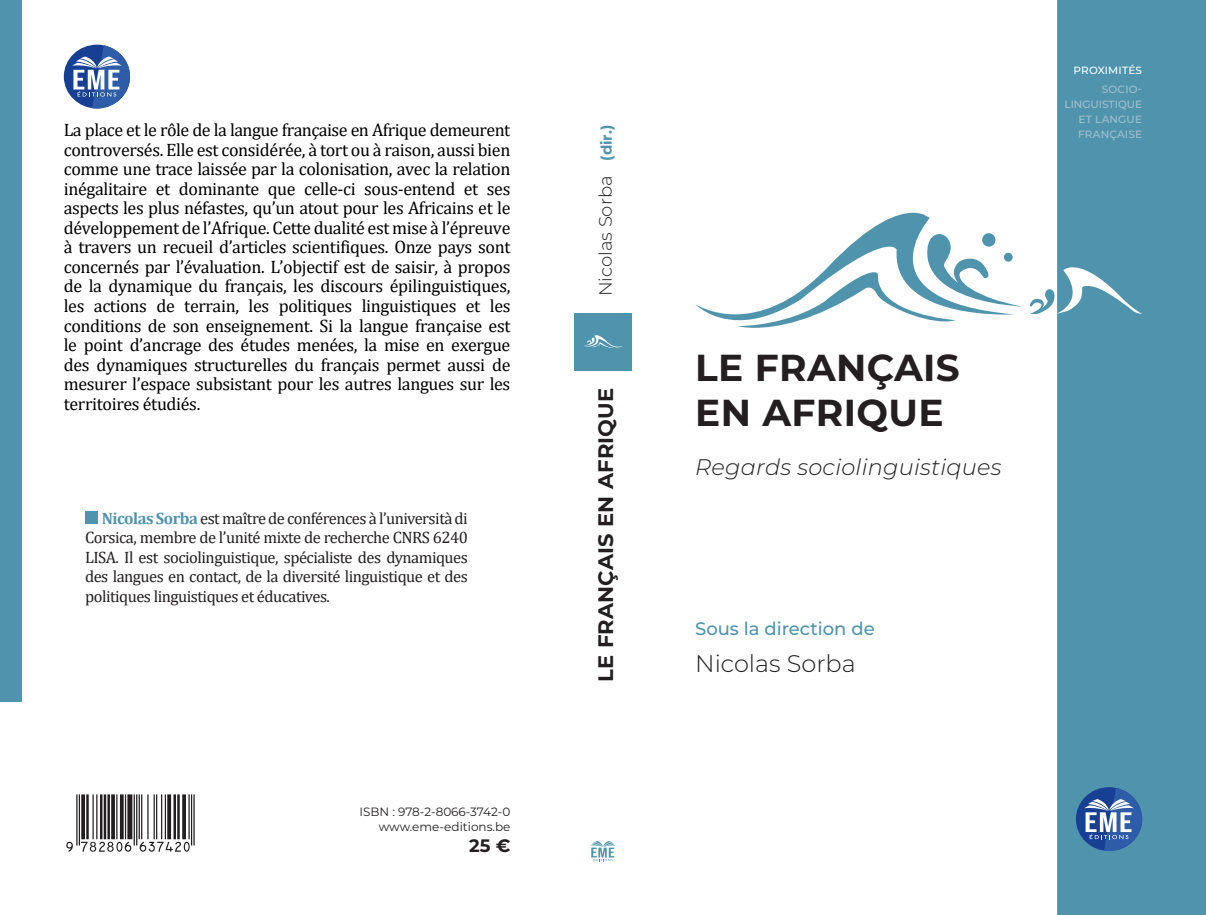
<style>
.page{position:relative;width:1206px;height:915px;background:#fff}
.page>*{position:absolute;margin:0;border:0;box-sizing:border-box;transform-origin:0 0}
.t1{font:700 37.5px/45px "Montserrat";letter-spacing:.01em;color:#231f20}
.t2{font:300 24px "Montserrat";color:#231f20}
.t3{font:italic 300 22.5px "Montserrat";letter-spacing:.01em;color:#231f20}
.t4{font:700 21px "Montserrat";letter-spacing:.01em;color:#231f20}
.t5{font:18px/19.5px "Cambria";letter-spacing:-.02em;color:#000;text-align:justify}
.t6{font:300 18px "Montserrat";color:#231f20}
.t7{font:500 18px "Montserrat";color:#4f94ac}
.t8{font:700 18px "Montserrat";color:#231f20}
.t9{font:16.5px/19.5px "Cambria";letter-spacing:-.03em;color:#231f20;text-align:justify}
.t10{font:12px/14.4px "Montserrat";color:#231f20;text-align:right}
.t11{font:500 10.5px/15px "Montserrat";letter-spacing:.02em;color:#a5c0cf;text-align:right}
.t12{font:500 10.5px "Montserrat";letter-spacing:.02em;color:#fff}
.s1{font-weight:700;color:#4f94ac}
.s2{font-weight:700;font-size:15px;color:#4f94ac}
</style>
<div class="page">
<div style="left:1057px;top:0;width:148px;height:914px;background:#4f94ac"></div>
<div style="left:85px;top:510px;width:13px;height:13px;background:#4f94ac"></div>
<div style="left:574px;top:313px;width:57px;height:57px;background:#4f94ac"></div>
<svg style="left:583px;top:335px;width:40px;height:12px"></svg>
<div style="left:0;top:0;width:21px;height:702px;background:#4f94ac"></div>
<svg style="left:1029px;top:267px;width:113px;height:47px"></svg>
<svg style="left:695px;top:213px;width:326px;height:115px"></svg>
<div style="left:64px;top:45px;width:66px;height:63px;background:#174094;border-radius:50%"></div>
<svg style="left:72px;top:45px;width:59px;height:63px"></svg>
<svg style="left:1075px;top:786px;width:67px;height:64px"></svg>
<svg style="left:1083px;top:787px;width:59px;height:63px;background:#587eb4"></svg>
<svg style="left:590px;top:841px;width:25px;height:19px"></svg>
<p class="t5" style="left:64px;top:120px;width:448px">La place et le rôle de la langue française en Afrique demeurent controversés. Elle est considérée, à tort ou à raison, aussi bien comme une trace laissée par la colonisation, avec la relation inégalitaire et dominante que celle-ci sous-entend et ses aspects les plus néfastes, qu’un atout pour les Africains et le développement de l’Afrique. Cette dualité est mise à l’épreuve à travers un recueil d’articles scientifiques. Onze pays sont concernés par l’évaluation. L’objectif est de saisir, à propos de la dynamique du français, les discours épilinguistiques, les actions de terrain, les politiques linguistiques et les conditions de son enseignement. Si la langue française est le point d’ancrage des études menées, la mise en exergue des dynamiques structurelles du français permet aussi de mesurer l’espace subsistant pour les autres langues sur les territoires étudiés.</p>
<p class="t9" style="left:85px;top:508px;width:384px;text-indent:17px"><span class="s1">Nicolas Sorba</span> est maître de conférences à l’università di Corsica, membre de l’unité mixte de recherche CNRS 6240<br>LISA. Il est sociolinguistique, spécialiste des dynamiques des langues en contact, de la diversité linguistique et des politiques linguistiques et éducatives.</p>
<p class="t10" style="left:359px;top:804px;width:152px">ISBN : 978-2-8066-3742-0 www.eme-editions.be</p>
<p class="t8" style="left:469px;top:832px;width:43px">25 €</p>
<p class="t6" style="left:593px;top:296px;width:173px;rotate:-90deg">Nicolas Sorba <span class="s2">(dir.)</span></p>
<p class="t4" style="left:590px;top:681px;width:295px;rotate:-90deg">LE FRANÇAIS EN AFRIQUE</p>
<p class="t12" style="left:1073px;top:63px;width:70px">PROXIMITÉS</p>
<p class="t11" style="left:1064px;top:82px;width:79px">SOCIO-<br>LINGUISTIQUE<br>ET LANGUE<br>FRANÇAISE</p>
<h1 class="t1" style="left:695px;top:343px;width:266px">LE FRANÇAIS<br>EN AFRIQUE</h1>
<p class="t3" style="left:695px;top:451px;width:308px">Regards sociolinguistiques</p>
<p class="t7" style="left:695px;top:615px;width:181px">Sous la direction de</p>
<h2 class="t2" style="left:695px;top:646px;width:162px">Nicolas Sorba</h2>
</div>
